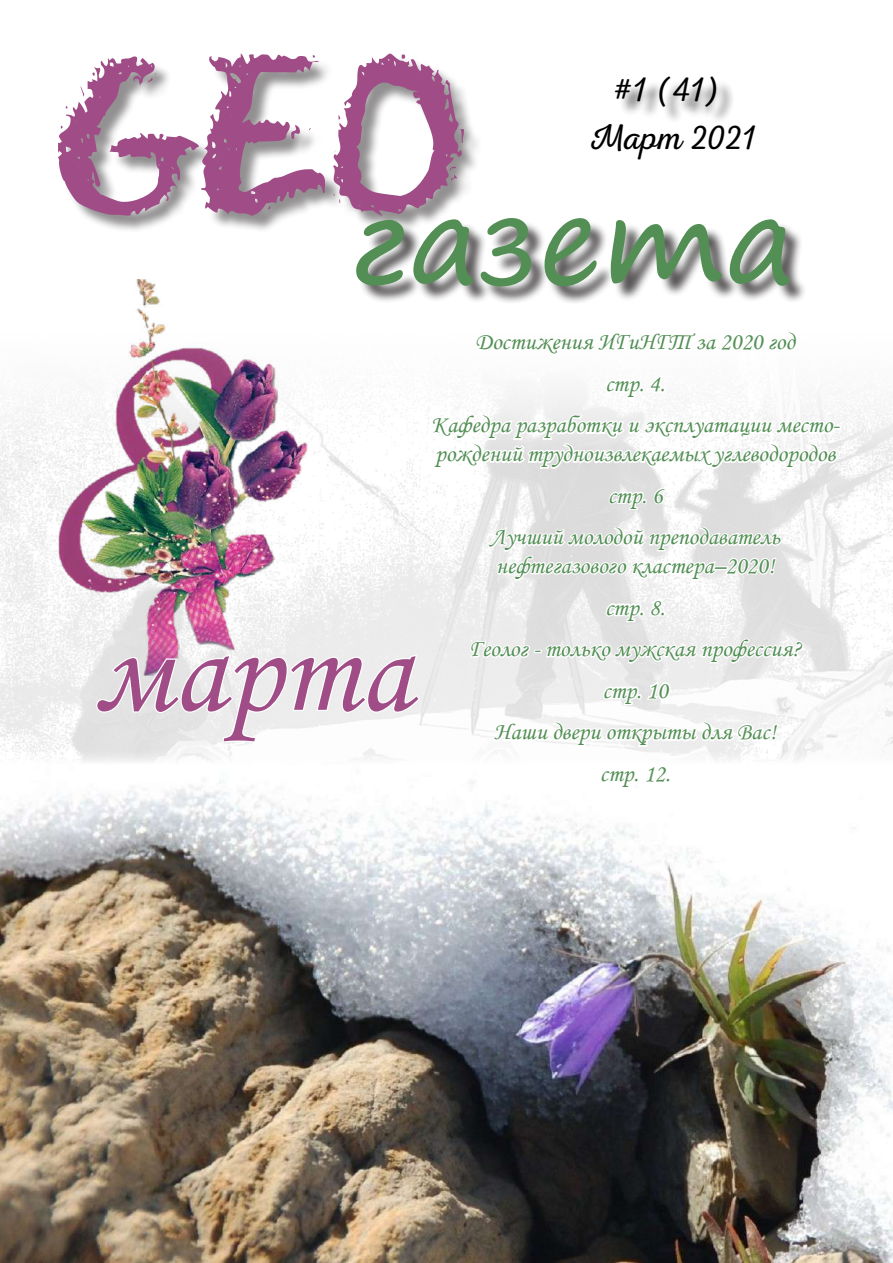
<style>
.page{position:relative;width:893px;height:1263px;background:#fff}
.page>*{position:absolute;margin:0;border:0;box-sizing:border-box;transform-origin:0 0}
.t1{font:126px "Monotype Corsiva";color:#9f4c87}
.t2{font:120px "Segoe Print";color:#538f55}
.t3{font:300 36px "Nexa Script";color:#000}
.t4{font:24px/41.5px "Monotype Corsiva";color:#538f55;text-align:center}
</style>
<div class="page">
<img style="left:0;top:403px;width:893px;height:345px">
<div style="left:618px;top:80px;width:117px;height:45px;background:#231f20;opacity:.75"></div>
<div style="left:61px;top:56px;width:421px;height:178px;background:#231f20;opacity:.5"></div>
<div style="left:359px;top:220px;width:449px;height:85px;background:#231f20;opacity:.75"></div>
<img style="left:0;top:748px;width:893px;height:515px">
<img style="left:0;top:279px;width:414px;height:401px">
<svg style="left:430px;top:386px;width:409px;height:422px"></svg>
<svg style="left:94px;top:653px;width:328px;height:91px"></svg>
<h2 class="t2" style="left:54px;top:133px;width:742px"><sup>GEO</sup>газета</h2>
<h3 class="t3" style="left:613px;top:68px;width:107px">#1 (41)</h3>
<h3 class="t3" style="left:589px;top:116px;width:169px">Март 2021</h3>
<h1 class="t1" style="left:94px;top:595px;width:319px">марта</h1>
<p class="t4" style="left:431px;top:321px;width:410px">Достижения ИГиНГТ за 2020 год<br>стр. 4.<br>Кафедра разработки и эксплуатации место-</p>
<p class="t4" style="left:435px;top:433px;width:402px">рождений трудноизвлекаемых углеводородов стр. 6<br>Лучший молодой преподаватель</p>
<p class="t4" style="left:469px;top:545px;width:334px">нефтегазового кластера–2020!<br>стр. 8.<br>Геолог - только мужская профессия? стр. 10<br>Наши двери открыты для Вас!<br>стр. 12.</p>
</div>
